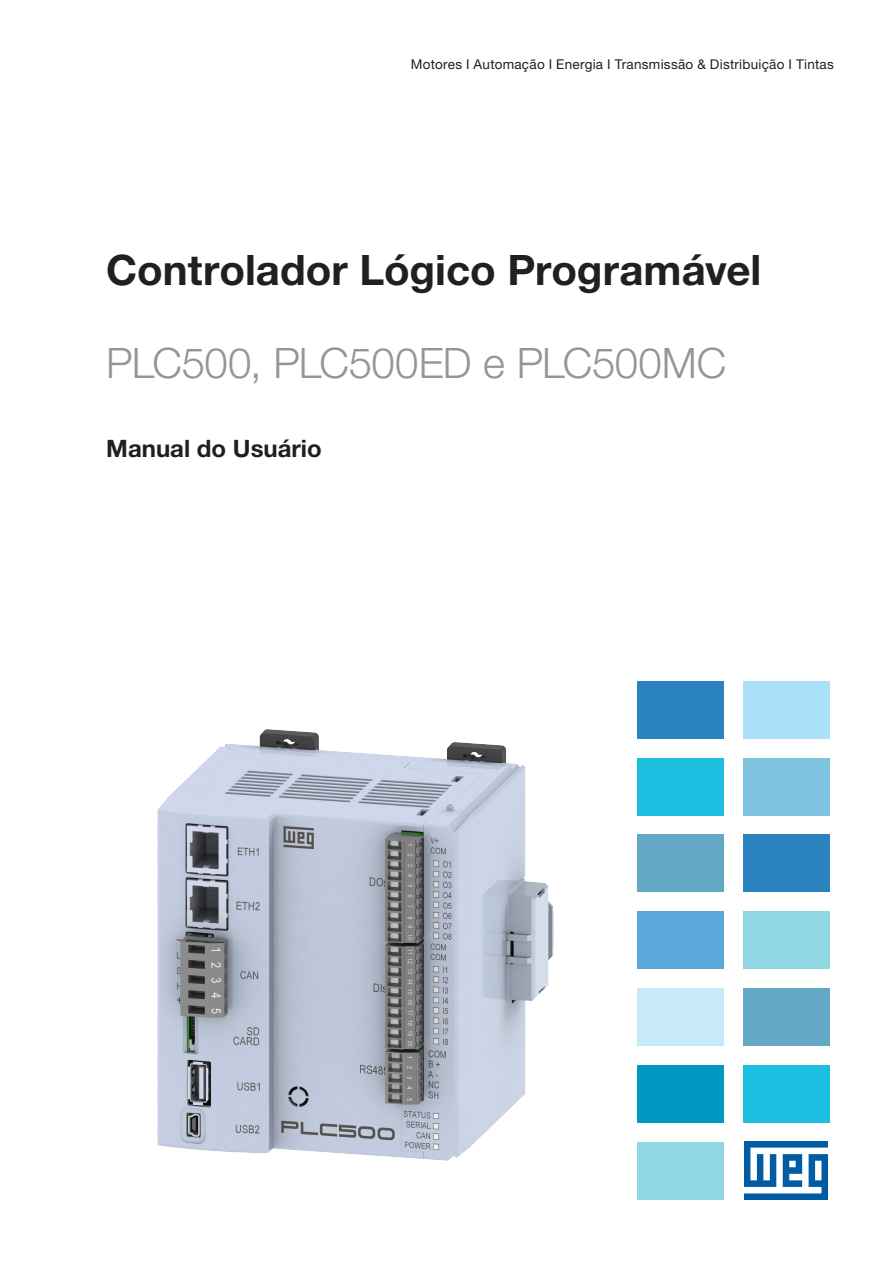
<style>
.page{position:relative;width:893px;height:1263px;background:#fff}
.page>*{position:absolute;margin:0;border:0;box-sizing:border-box;transform-origin:0 0}
._01___Title_GREY_HN7{font:700 42px "Helvetica Neue LT Pro";color:#231f20}
._01___Title_GREY_HN7-2{font:300 42px "Helvetica Neue LT Pro";letter-spacing:-.015em;color:#939598}
.t1{font:700 24px "Helvetica Neue LT Pro";color:#231f20}
._03___Overline_BLACK{font:13.5px "Helvetica Neue LT Pro";letter-spacing:.02em;color:#231f20}
</style>
<div class="page">
<img style="left:158px;top:729px;width:396px;height:432px">
<div style="left:637px;top:758px;width:87px;height:57px;background:#1cbfdf"></div>
<div style="left:637px;top:835px;width:87px;height:57px;background:#63a8c4"></div>
<div style="left:743px;top:758px;width:86px;height:57px;background:#81c4e2"></div>
<div style="left:743px;top:835px;width:86px;height:57px;background:#2a83be"></div>
<div style="left:637px;top:911px;width:87px;height:58px;background:#5ba8dc"></div>
<div style="left:743px;top:911px;width:86px;height:58px;background:#91d6e3"></div>
<div style="left:637px;top:988px;width:87px;height:58px;background:#c6eafa"></div>
<div style="left:743px;top:988px;width:86px;height:58px;background:#63a8c4"></div>
<div style="left:637px;top:1065px;width:87px;height:57px;background:#0098c2"></div>
<div style="left:743px;top:1065px;width:86px;height:57px;background:#1cbfdf"></div>
<div style="left:637px;top:1142px;width:87px;height:57px;background:#91d6e3"></div>
<img style="left:744px;top:1142px;width:84px;height:57px">
<div style="left:637px;top:681px;width:87px;height:58px;background:#2a83be"></div>
<div style="left:743px;top:681px;width:86px;height:58px;background:#aae0f9"></div>
<p class="_03___Overline_BLACK" style="left:411px;top:56px;width:425px">Motores I Automação I Energia I Transmissão &amp; Distribuição I Tintas</p>
<p class="_01___Title_GREY_HN7" style="left:106px;top:243px;width:657px">Controlador Lógico Programável</p>
<p class="_01___Title_GREY_HN7-2" style="left:106px;top:337px;width:621px">PLC500, PLC500ED e PLC500MC</p>
<p class="t1" style="left:106px;top:433px;width:217px">Manual do Usuário</p>
</div>
